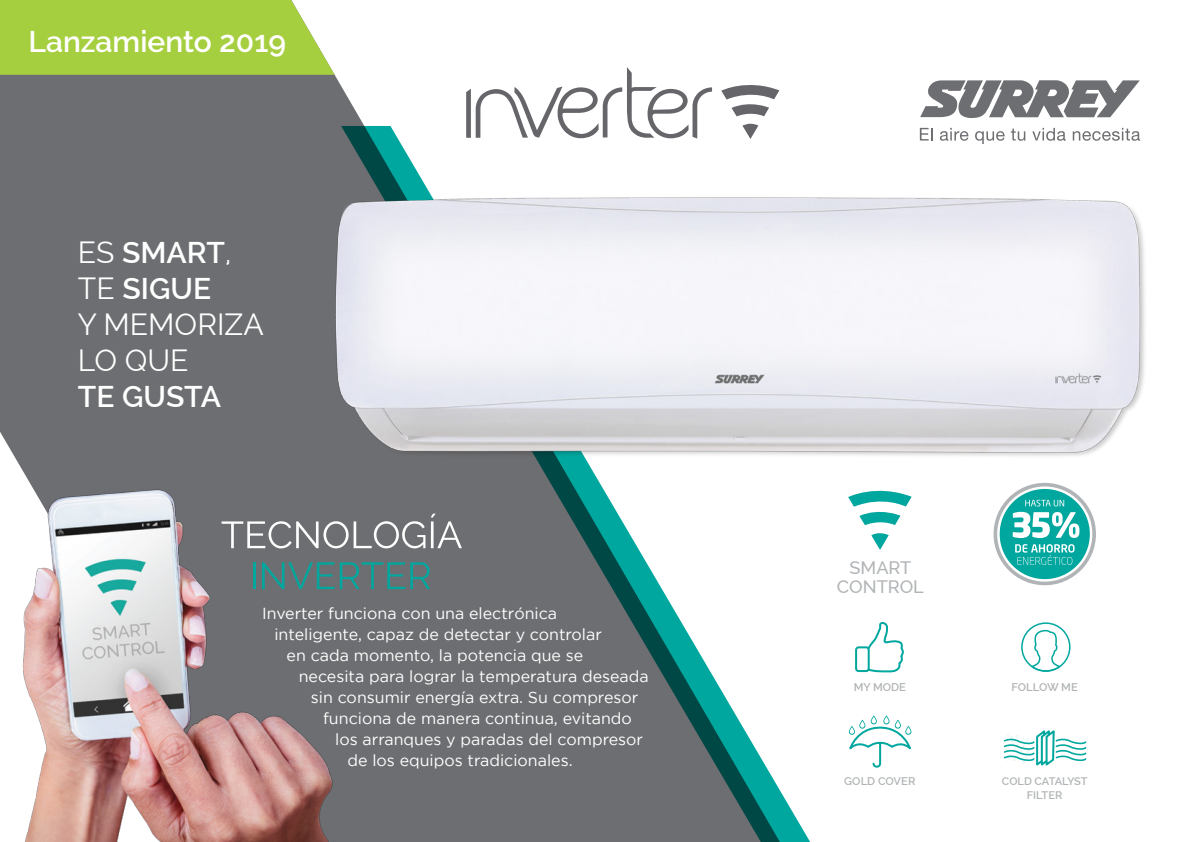
<style>
.page{position:relative;width:1191px;height:842px;background:#fff}
.page>*{position:absolute;margin:0;border:0;box-sizing:border-box;transform-origin:0 0}
.t1{font:30px/36px "Raleway";color:#fff}
.t2{font:600 30px "Raleway";color:#fff}
.t3{font:500 18px/18.8px "Raleway";color:#b1b4b6;text-align:center}
.t4{font:16px "Gotham";color:#fff}
.t5{font:600 11.2px "Raleway";color:#b1b4b6}
.t6{font:600 11px/13.6px "Raleway";letter-spacing:-.005em;color:#b1b4b6;text-align:center}
.s1{font-weight:600}
</style>
<div class="page">
<div style="left:0;top:75px;width:302px;height:375px;background:#6d6e71"></div>
<img style="left:10px;top:450px;width:331px;height:392px">
<svg style="left:341px;top:626px;width:469px;height:216px;background:#758385"></svg>
<svg style="left:222px;top:521px;width:80px;height:27px;background:#8f9092"></svg>
<hr style="left:253px;top:562px;width:2px;height:27px;background:#00a79e">
<svg style="left:262px;top:562px;width:40px;height:27px"></svg>
<img style="left:302px;top:67px;width:843px;height:559px">
<div style="left:993px;top:483px;width:103px;height:102px;background:#b1b4b6;border-radius:50%"></div>
<svg style="left:997px;top:486px;width:95px;height:96px"></svg>
<div style="left:999px;top:489px;width:90px;height:90px;background:#00a79e;border-radius:50%"></div>
<svg style="left:1025px;top:500px;width:39px;height:6px"></svg>
<svg style="left:1015px;top:544px;width:59px;height:21px"></svg>
<svg style="left:1012px;top:512px;width:67px;height:26px"></svg>
<svg style="left:1021px;top:622px;width:49px;height:50px"></svg>
<svg style="left:848px;top:483px;width:63px;height:42px"></svg>
<svg style="left:871px;top:531px;width:17px;height:19px"></svg>
<svg style="left:848px;top:715px;width:64px;height:53px"></svg>
<svg style="left:866px;top:621px;width:39px;height:52px"></svg>
<div style="left:855px;top:646px;width:14px;height:26px;border:2px solid #00a79e;border-radius:3px"></div>
<svg style="left:0;top:0;width:335px;height:75px;background:#abd14b"></svg>
<svg style="left:1003px;top:730px;width:84px;height:36px"></svg>
<h1 class="t2" style="left:28px;top:25px;width:259px">Lanzamiento 2019</h1>
<h1 class="t1" style="left:78px;top:234px;width:187px">ES <span class="s1">SMART</span>,<br>TE <span class="s1">SIGUE<br></span>Y MEMORIZA<br>LO QUE</h1>
<h1 class="t2" style="left:78px;top:379px;width:145px">TE GUSTA</h1>
<p class="t4" style="left:262px;top:605px;width:296px">Inverter funciona con una electrónica</p>
<p class="t4" style="left:274px;top:626px;width:329px">inteligente, capaz de detectar y controlar</p>
<p class="t4" style="left:286px;top:647px;width:298px">en cada momento, la potencia que se</p>
<p class="t4" style="left:299px;top:668px;width:351px">necesita para lograr la temperatura deseada</p>
<p class="t4" style="left:311px;top:689px;width:329px">sin consumir energía extra. Su compresor</p>
<p class="t4" style="left:323px;top:710px;width:310px">funciona de manera continua, evitando</p>
<p class="t4" style="left:335px;top:731px;width:309px">los arranques y paradas del compresor</p>
<p class="t4" style="left:347px;top:752px;width:227px">de los equipos tradicionales.</p>
<p class="t3" style="left:837px;top:559px;width:88px">SMART<br>CONTROL</p>
<p class="t5" style="left:854px;top:681px;width:54px">MY MODE</p>
<p class="t5" style="left:844px;top:775px;width:73px">GOLD COVER</p>
<p class="t5" style="left:1011px;top:681px;width:68px">FOLLOW ME</p>
<p class="t6" style="left:1002px;top:774px;width:87px">COLD CATALYST<br>FILTER</p>
</div>
